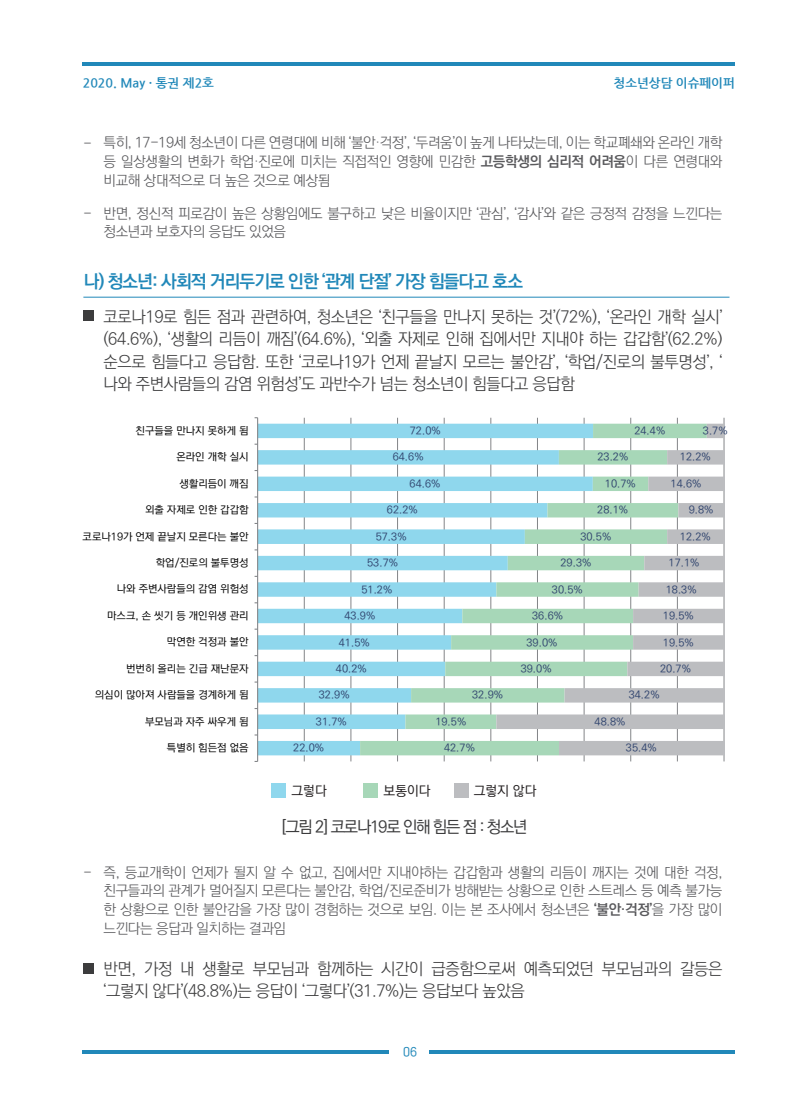
<style>
.page{position:relative;width:808px;height:1106px;background:#fff}
.page>*{position:absolute;margin:0;border:0;box-sizing:border-box;transform-origin:0 0}
.t1{font:700 18px "Ko Pub World Dotum";letter-spacing:-.05em;color:#2188b9}
.t2{font:300 16.5px/22.5px "Ko Pub World Dotum";letter-spacing:-.025em;color:#3c3c3d;text-align:justify}
.t3{font:500 16.5px "Ko Pub World Dotum";letter-spacing:-.075em;color:#3c3c3d}
.t4{font:300 14.4px/18.8px "Ko Pub World Dotum";letter-spacing:-.025em;color:#5a5a5d;text-align:justify}
.t5{font:500 13.5px "Ko Pub World Dotum";color:#231f20}
.t6{font:700 12.45px "Nanum Gothic";color:#2188b9}
.t7{font:10.95px "TT Omni Gothic M";color:#2188b9}
.t8{font:500 10.5px "Ko Pub Dotum";color:#30446e}
.t9{font:500 10.5px "Ko Pub Dotum";color:#030303}
.s1{font-weight:700}
</style>
<div class="page">
<hr style="left:83px;top:63px;width:652px;height:3px;background:#2188b9">
<hr style="left:83px;top:1050px;width:652px;height:3px;background:#2188b9">
<div style="left:390px;top:1043px;width:39px;height:18px;background:#fff"></div>
<hr style="left:83px;top:297px;width:646px;height:1px;background:#2188b9">
<div style="left:83px;top:311px;width:10px;height:10px;background:#3c3c3d"></div>
<div style="left:83px;top:963px;width:10px;height:10px;background:#3c3c3d"></div>
<div style="left:271px;top:783px;width:15px;height:15px;background:#8fd7ed"></div>
<div style="left:364px;top:783px;width:14px;height:15px;background:#a7d7b8"></div>
<div style="left:454px;top:783px;width:14px;height:15px;background:#bcbdc0"></div>
<div style="left:258px;top:418px;width:466px;height:343px;background:linear-gradient(to right,#fff,#fff)"></div>
<hr style="left:724px;top:418px;width:1px;height:343px;background:#838588">
<hr style="left:677px;top:418px;width:1px;height:343px;background:#838588">
<hr style="left:630px;top:418px;width:1px;height:343px;background:#838588">
<hr style="left:584px;top:418px;width:1px;height:343px;background:#838588">
<hr style="left:537px;top:418px;width:1px;height:343px;background:#838588">
<hr style="left:490px;top:418px;width:1px;height:343px;background:#838588">
<hr style="left:444px;top:418px;width:1px;height:343px;background:#838588">
<hr style="left:397px;top:418px;width:1px;height:343px;background:#838588">
<hr style="left:350px;top:418px;width:1px;height:343px;background:#838588">
<hr style="left:304px;top:418px;width:1px;height:343px;background:#838588">
<svg style="left:258px;top:424px;width:102px;height:331px;fill:#8fd7ed"></svg>
<svg style="left:360px;top:424px;width:136px;height:331px"></svg>
<svg style="left:496px;top:424px;width:228px;height:331px"></svg>
<hr style="left:257px;top:418px;width:1px;height:343px;background:#838588">
<p class="t6" style="left:83px;top:77px;width:133px">2020. May · 통권 제2호</p>
<p class="t6" style="left:614px;top:76px;width:123px">청소년상담 이슈페이퍼</p>
<p class="t4" style="left:83px;top:134px;width:10px">-</p>
<p class="t4" style="left:83px;top:204px;width:10px">-</p>
<p class="t4" style="left:104px;top:134px;width:620px">특히, 17-19세 청소년이 다른 연령대에 비해 ‘불안·걱정’, ‘두려움’이 높게 나타났는데, 이는 학교폐쇄와 온라인 개학 등 일상생활의 변화가 학업·진로에 미치는 직접적인 영향에 민감한 <span class="s1">고등학생의 심리적 어려움</span>이 다른 연령대와 비교해 상대적으로 더 높은 것으로 예상됨</p>
<p class="t4" style="left:104px;top:204px;width:620px">반면, 정신적 피로감이 높은 상황임에도 불구하고 낮은 비율이지만 ‘관심’, ‘감사’와 같은 긍정적 감정을 느낀다는 청소년과 보호자의 응답도 있었음</p>
<p class="t1" style="left:84px;top:268px;width:441px">나) 청소년: 사회적 거리두기로 인한 ‘관계 단절’ 가장 힘들다고 호소</p>
<p class="t2" style="left:104px;top:306px;width:620px">코로나19로 힘든 점과 관련하여, 청소년은 ‘친구들을 만나지 못하는 것’(72%), ‘온라인 개학 실시’ (64.6%), ‘생활의 리듬이 깨짐’(64.6%), ‘외출 자제로 인해 집에서만 지내야 하는 갑갑함’(62.2%) 순으로 힘들다고 응답함. 또한 ‘코로나19가 언제 끝날지 모르는 불안감’, ‘학업/진로의 불투명성’, ‘ 나와 주변사람들의 감염 위험성’도 과반수가 넘는 청소년이 힘들다고 응답함</p>
<p class="t9" style="left:136px;top:425px;width:114px">친구들을 만나지 못하게 됨</p>
<p class="t9" style="left:176px;top:452px;width:74px">온라인 개학 실시</p>
<p class="t9" style="left:179px;top:478px;width:71px">생활리듬이 깨짐</p>
<p class="t9" style="left:145px;top:504px;width:105px">외출 자제로 인한 갑갑함</p>
<p class="t9" style="left:83px;top:531px;width:167px">코로나19가 언제 끝날지 모른다는 불안</p>
<p class="t9" style="left:156px;top:557px;width:94px">학업/진로의 불투명성</p>
<p class="t9" style="left:117px;top:584px;width:133px">나와 주변사람들의 감염 위험성</p>
<p class="t9" style="left:107px;top:610px;width:143px">마스크, 손 씻기 등 개인위생 관리</p>
<p class="t9" style="left:167px;top:637px;width:83px">막연한 걱정과 불안</p>
<p class="t9" style="left:126px;top:663px;width:124px">번번히 올리는 긴급 재난문자</p>
<p class="t9" style="left:95px;top:689px;width:155px">의심이 많아져 사람들을 경계하게 됨</p>
<p class="t9" style="left:145px;top:716px;width:105px">부모님과 자주 싸우게 됨</p>
<p class="t9" style="left:167px;top:742px;width:83px">특별히 힘든점 없음</p>
<p class="t8" style="left:410px;top:425px;width:33px">72.0%</p>
<p class="t8" style="left:393px;top:452px;width:33px">64.6%</p>
<p class="t8" style="left:410px;top:478px;width:33px">64.6%</p>
<p class="t8" style="left:387px;top:505px;width:33px">62.2%</p>
<p class="t8" style="left:376px;top:531px;width:33px">57.3%</p>
<p class="t8" style="left:367px;top:557px;width:33px">53.7%</p>
<p class="t8" style="left:361px;top:584px;width:33px">51.2%</p>
<p class="t8" style="left:344px;top:610px;width:33px">43.9%</p>
<p class="t8" style="left:339px;top:637px;width:33px">41.5%</p>
<p class="t8" style="left:336px;top:663px;width:33px">40.2%</p>
<p class="t8" style="left:319px;top:690px;width:33px">32.9%</p>
<p class="t8" style="left:316px;top:716px;width:33px">31.7%</p>
<p class="t8" style="left:293px;top:743px;width:33px">22.0%</p>
<p class="t8" style="left:472px;top:690px;width:33px">32.9%</p>
<p class="t8" style="left:435px;top:716px;width:33px">19.5%</p>
<p class="t8" style="left:444px;top:743px;width:33px">42.7%</p>
<p class="t8" style="left:634px;top:425px;width:33px">24.4%</p>
<p class="t8" style="left:703px;top:425px;width:27px">3.7%</p>
<p class="t8" style="left:680px;top:452px;width:33px">12.2%</p>
<p class="t8" style="left:670px;top:478px;width:33px">14.6%</p>
<p class="t8" style="left:689px;top:505px;width:27px">9.8%</p>
<p class="t8" style="left:680px;top:531px;width:33px">12.2%</p>
<p class="t8" style="left:668px;top:558px;width:33px">17.1%</p>
<p class="t8" style="left:666px;top:584px;width:33px">18.3%</p>
<p class="t8" style="left:663px;top:610px;width:33px">19.5%</p>
<p class="t8" style="left:663px;top:637px;width:33px">19.5%</p>
<p class="t8" style="left:660px;top:663px;width:33px">20.7%</p>
<p class="t8" style="left:597px;top:452px;width:33px">23.2%</p>
<p class="t8" style="left:605px;top:478px;width:33px">10.7%</p>
<p class="t8" style="left:597px;top:505px;width:33px">28.1%</p>
<p class="t8" style="left:580px;top:531px;width:33px">30.5%</p>
<p class="t8" style="left:560px;top:558px;width:33px">29.3%</p>
<p class="t8" style="left:552px;top:584px;width:33px">30.5%</p>
<p class="t8" style="left:532px;top:610px;width:33px">36.6%</p>
<p class="t8" style="left:526px;top:637px;width:33px">39.0%</p>
<p class="t8" style="left:521px;top:663px;width:33px">39.0%</p>
<p class="t8" style="left:629px;top:690px;width:33px">34.2%</p>
<p class="t8" style="left:595px;top:716px;width:33px">48.8%</p>
<p class="t8" style="left:626px;top:743px;width:33px">35.4%</p>
<p class="t5" style="left:291px;top:781px;width:37px">그렇다</p>
<p class="t5" style="left:384px;top:781px;width:49px">보통이다</p>
<p class="t5" style="left:474px;top:781px;width:64px">그렇지 않다</p>
<p class="t3" style="left:282px;top:815px;width:248px">[그림 2] 코로나19로 인해 힘든 점 : 청소년</p>
<p class="t4" style="left:83px;top:863px;width:10px">-</p>
<p class="t4" style="left:104px;top:863px;width:620px">즉, 등교개학이 언제가 될지 알 수 없고, 집에서만 지내야하는 갑갑함과 생활의 리듬이 깨지는 것에 대한 걱정, 친구들과의 관계가 멀어질지 모른다는 불안감, 학업/진로준비가 방해받는 상황으로 인한 스트레스 등 예측 불가능 한 상황으로 인한 불안감을 가장 많이 경험하는 것으로 보임. 이는 본 조사에서 청소년은 <span class="s1">‘불안·걱정’</span>을 가장 많이 느낀다는 응답과 일치하는 결과임</p>
<p class="t2" style="left:104px;top:958px;width:620px">반면, 가정 내 생활로 부모님과 함께하는 시간이 급증함으로써 예측되었던 부모님과의 갈등은 ‘그렇지 않다’(48.8%)는 응답이 ‘그렇다’(31.7%)는 응답보다 높았음</p>
<p class="t7" style="left:403px;top:1046px;width:15px">06</p>
</div>
